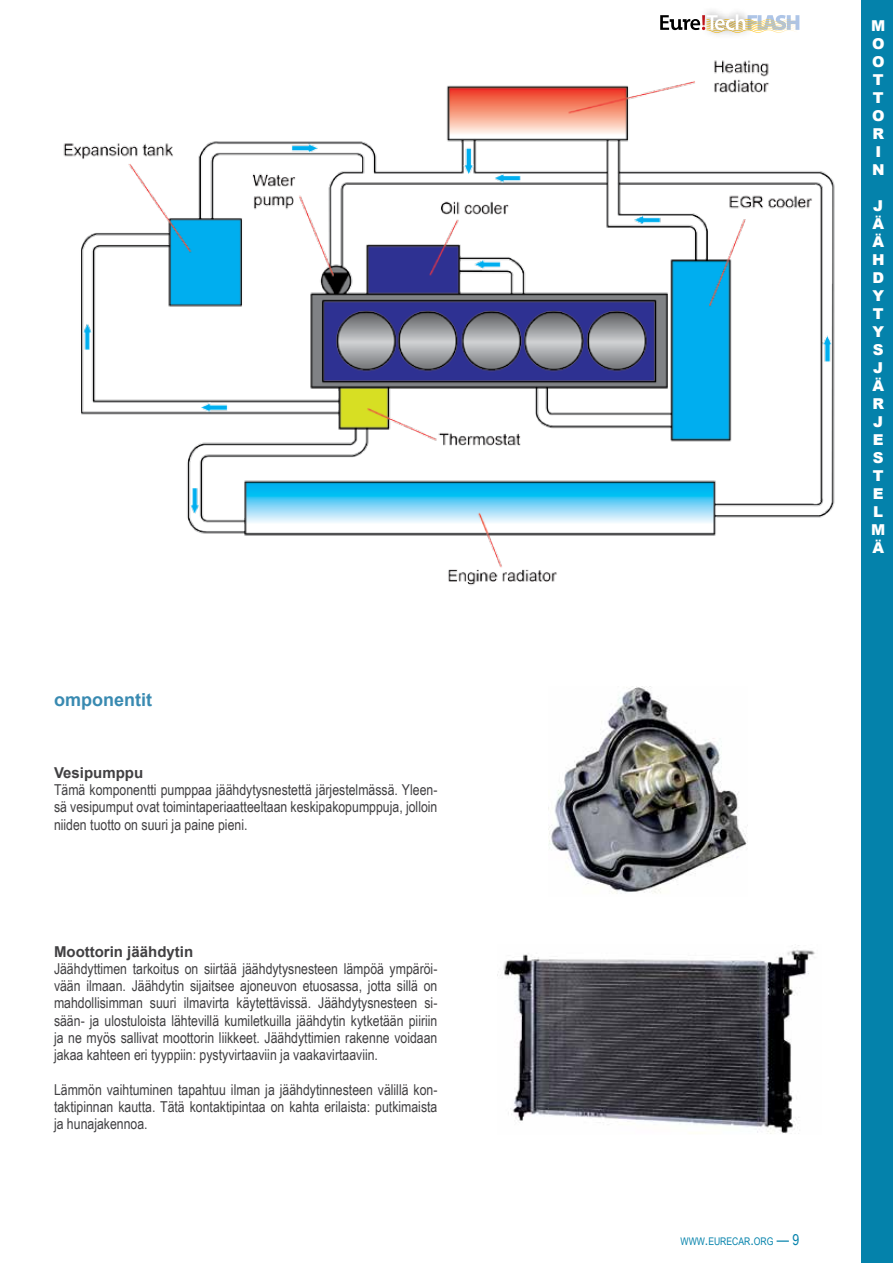
<style>
.page{position:relative;width:893px;height:1263px;background:#fff}
.page>*{position:absolute;margin:0;border:0;box-sizing:border-box;transform-origin:0 0}
.t1{font:700 18px "Arial";color:#398ab1}
.t2{font:15px/17.2px "Arial Narrow";color:#414042;text-align:justify}
.t3{font:900 15px/18px "Arial";color:#fff}
.t4{font:700 15px "Arial";color:#414042}
.t5{font:10.5px "Arial Narrow";color:#0482ab}
.s1{font-size:15px}
</style>
<div class="page">
<svg style="left:660px;top:14px;width:139px;height:19px"></svg>
<img style="left:63px;top:60px;width:772px;height:526px">
<img style="left:549px;top:687px;width:198px;height:207px">
<img style="left:497px;top:945px;width:318px;height:189px">
<div style="left:862px;top:0;width:31px;height:1263px;background:#0482ab"></div>
<p class="t1" style="left:54px;top:688px;width:99px">omponentit</p>
<p class="t4" style="left:54px;top:763px;width:91px">Vesipumppu</p>
<p class="t2" style="left:54px;top:780px;width:385px">Tämä komponentti pumppaa jäähdytysnestettä järjestelmässä. Yleen&shy;sä vesipumput ovat toimintaperiaatteeltaan keskipakopumppuja, jolloin niiden tuotto on suuri ja paine pieni.</p>
<p class="t4" style="left:54px;top:941px;width:141px">Moottorin jäähdytin</p>
<p class="t2" style="left:54px;top:959px;width:385px">Jäähdyttimen tarkoitus on siirtää jäähdytysnesteen lämpöä ympäröi&shy;vään ilmaan. Jäähdytin sijaitsee ajoneuvon etuosassa, jotta sillä on mahdollisimman suuri ilmavirta käytettävissä. Jäähdytysnesteen si&shy;sään- ja ulostuloista lähtevillä kumiletkuilla jäähdytin kytketään piiriin ja ne myös sallivat moottorin liikkeet. Jäähdyttimien rakenne voidaan jakaa kahteen eri tyyppiin: pystyvirtaaviin ja vaakavirtaaviin.</p>
<p class="t2" style="left:54px;top:1080px;width:385px">Lämmön vaihtuminen tapahtuu ilman ja jäähdytinnesteen välillä kon&shy;taktipinnan kautta. Tätä kontaktipintaa on kahta erilaista: putkimaista ja hunajakennoa.</p>
<p class="t3" style="left:871px;top:16px;width:16px">M<br>O<br>O<br>T<br>T<br>O<br>R<br>I<br>N</p>
<p class="t3" style="left:871px;top:196px;width:16px">J<br>Ä<br>Ä<br>H<br>D<br>Y<br>T<br>Y<br>S<br>J<br>Ä<br>R<br>J<br>E<br>S<br>T<br>E<br>L<br>M<br>Ä</p>
<p class="t5" style="left:680px;top:1233px;width:120px">WWW<span class="s1">.</span>EURECAR<span class="s1">.</span>ORG <span class="s1">— 9</span></p>
</div>
